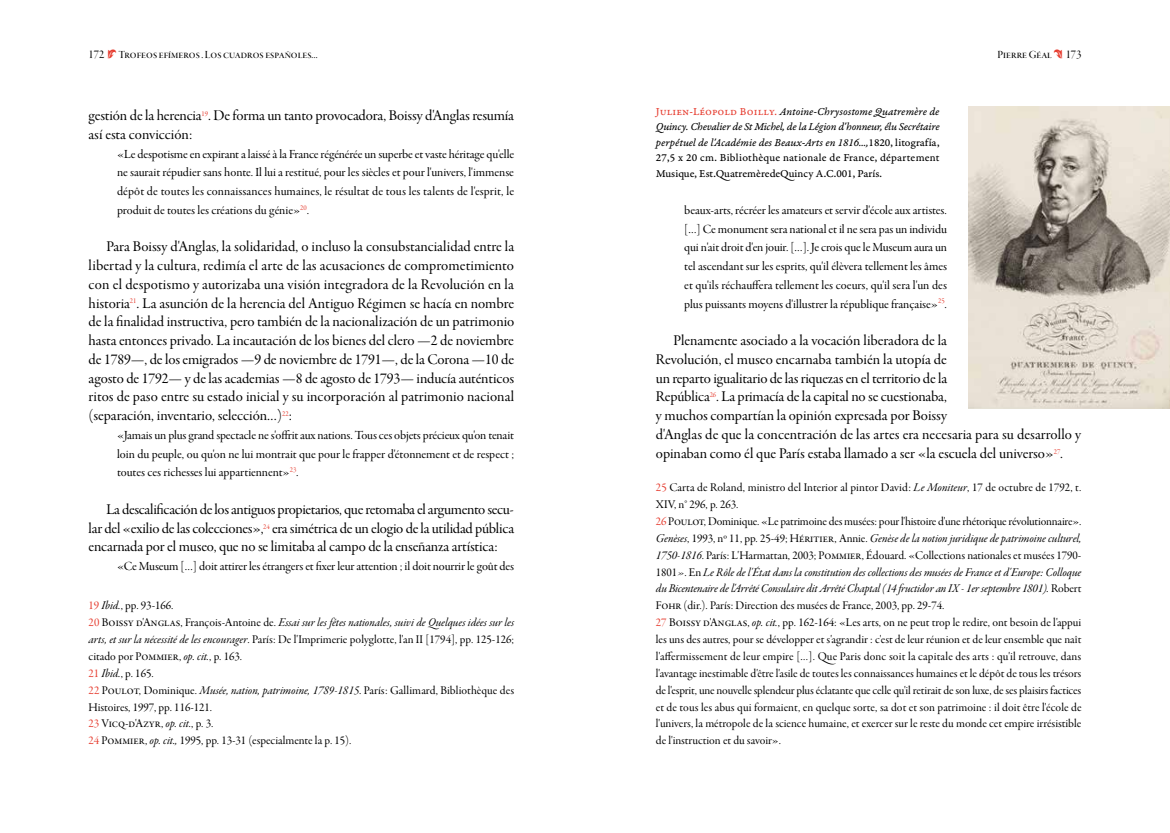
<style>
.page{position:relative;width:1170px;height:833px;background:#fff}
.page>*{position:absolute;margin:0;border:0;box-sizing:border-box;transform-origin:0 0}
.t1{font:15px/18.8px "Garamond Premr Pro Subh";letter-spacing:-.005em;color:#000}
.t2{font:12.5px/18.8px "Garamond Premr Pro Subh";letter-spacing:-.015em;color:#000;text-align:justify}
.t3{font:11.88px/16.9px "Garamond Premr Pro Subh";color:#000}
.t4{font:11.88px/16.9px "Garamond Premr Pro It Subh";color:#000}
.t5{font:11.25px/15.6px "Garamond Premr Pro It Capt";letter-spacing:-.005em;color:#000;text-align:justify}
.t6{font:11.25px/15.6px "Garamond Premr Pro Capt";letter-spacing:.005em;color:#000}
.t7{font:11.25px "Garamond Premr Pro Med Disp";letter-spacing:.005em;color:#000}
.s1{font-family:"Garamond Premr Pro Disp";font-size:12.5px}
.s2{font-family:"Type Embellishments One Let Plain";font-size:15px;color:#e63d30}
.s3{color:#e63d30}
.s4{font-family:"Garamond Premr Pro It Subh"}
.s5{font-family:"Garamond Premr Pro Subh";color:#e63d30}
.s6{font-family:"Garamond Premr Pro Subh"}
.s7{font-family:"Garamond Premr Pro Capt";color:#e63d30}
.s8{font-family:"Garamond Premr Pro Capt"}
</style>
<div class="page">
<img style="left:968px;top:106px;width:201px;height:302px">
<p class="t7" style="left:89px;top:48px;width:231px"><span class="s1">172</span> <span class="s2">D</span> Trofeos efímeros . Los cuadros españoles…</p>
<p class="t7" style="left:997px;top:48px;width:85px">Pierre Géal <span class="s2">C</span> <span class="s1">173</span></p>
<p class="t1" style="left:89px;top:107px;width:427px">gestión de la herencia<sup>19</sup>. De forma un tanto provocadora, Boissy d'Anglas resumía así esta convicción:</p>
<p class="t2" style="left:117px;top:145px;width:398px">«Le despotisme en expirant a laissé à la France régénérée un superbe et vaste héritage qu'elle ne saurait répudier sans honte. Il lui a restitué, pour les siècles et pour l'univers, l'immense dépôt de toutes les connaissances humaines, le résultat de tous les talents de l'esprit, le produit de toutes les créations du génie»<sup>20</sup>.</p>
<p class="t1" style="left:89px;top:238px;width:427px;text-align:justify;text-indent:18px">Para Boissy d'Anglas, la solidaridad, o incluso la consubstancialidad entre la libertad y la cultura, redimía el arte de las acusaciones de comprometimiento con el despotismo y autorizaba una visión integradora de la Revolución en la historia<sup>21</sup>. La asunción de la herencia del Antiguo Régimen se hacía en nombre de la finalidad instructiva, pero también de la nacionalización de un patrimonio hasta entonces privado. La incautación de los bienes del clero —2 de noviembre de 1789—, de los emigrados —9 de noviembre de 1791—, de la Corona —10 de agosto de 1792— y de las academias —8 de agosto de 1793— inducía auténticos ritos de paso entre su estado inicial y su incorporación al patrimonio nacional (separación, inventario, selección…)<sup>22</sup>:</p>
<p class="t2" style="left:117px;top:426px;width:398px">«Jamais un plus grand spectacle ne s'offrit aux nations. Tous ces objets précieux qu'on tenait loin du peuple, ou qu'on ne lui montrait que pour le frapper d'étonnement et de respect ; toutes ces richesses lui appartiennent»<sup>23</sup>.</p>
<p class="t1" style="left:89px;top:501px;width:427px;text-align:justify;text-indent:18px">La descalificación de los antiguos propietarios, que retomaba el argumento secu&shy;lar del «exilio de las colecciones»,<sup>24</sup> era simétrica de un elogio de la utilidad pública encarnada por el museo, que no se limitaba al campo de la enseñanza artística:</p>
<p class="t2" style="left:117px;top:557px;width:398px">«Ce Museum […] doit attirer les étrangers et fixer leur attention ; il doit nourrir le goût des</p>
<p class="t3" style="left:89px;top:598px;width:86px"><span class="s3">19</span> <span class="s4">Ibid.</span>, pp. 93-166.</p>
<p class="t4" style="left:89px;top:615px;width:427px"><span class="s5">20</span> <span class="s6">Boissy d'Anglas, François-Antoine de.</span> Essai sur les fêtes nationales, suivi de Quelques idées sur les</p>
<p class="t3" style="left:89px;top:631px;width:427px"><span class="s4">arts, et sur la nécessité de les encourager</span>. París: De l'Imprimerie polyglotte, l'an II [1794], pp. 125-126; citado por Pommier, <span class="s4">op. cit.</span>, p. 163.<br><span class="s3">21</span> <span class="s4">Ibid.</span>, p. 165.<br><span class="s3">22</span> Poulot, Dominique. <span class="s4">Musée, nation, patrimoine, 1789-1815</span>. París: Gallimard, Bibliothèque des Histoires, 1997, pp. 116-121.<br><span class="s3">23</span> Vicq-d'Azyr, <span class="s4">op. cit.</span>, p. 3.<br><span class="s3">24</span> Pommier, <span class="s4">op. cit.,</span> 1995, pp. 13-31 (especialmente la p. 15).</p>
<p class="t5" style="left:656px;top:104px;width:285px"><span class="s7">Julien-Léopold Boilly.</span> Antoine-Chrysostome Quatremère de Quincy. Chevalier de St Michel, de la Légion d'honneur, élu Secrétaire perpétuel de l'Académie des Beaux-Arts en 1816...,<span class="s8">1820, litografía,</span></p>
<p class="t6" style="left:656px;top:150px;width:285px">27,5 x 20 cm. Bibliothèque nationale de France, département<br>Musique, Est.QuatremèredeQuincy A.C.001, París.</p>
<p class="t2" style="left:684px;top:201px;width:264px">beaux-arts, récréer les amateurs et servir d'école aux artistes. […] Ce monument sera national et il ne sera pas un individu qui n'ait droit d'en jouir. […]. Je crois que le Museum aura un tel ascendant sur les esprits, qu'il élèvera tellement les âmes et qu'ils réchauffera tellement les coeurs, qu'il sera l'un des plus puissants moyens d'illustrer la république française»<sup>25</sup>.</p>
<p class="t1" style="left:656px;top:332px;width:427px;text-indent:18px">Plenamente asociado a la vocación liberadora de la<br>Revolución, el museo encarnaba también la utopía de<br>un reparto igualitario de las riquezas en el territorio de la<br>República<sup>26</sup>. La primacía de la capital no se cuestionaba,<br>y muchos compartían la opinión expresada por Boissy<br>d'Anglas de que la concentración de las artes era necesaria para su desarrollo y opinaban como él que París estaba llamado a ser «la escuela del universo»<sup>27</sup>.</p>
<p class="t3" style="left:656px;top:479px;width:427px"><span class="s3">25</span> Carta de Roland, ministro del Interior al pintor David: <span class="s4">Le Moniteur</span>, 17 de octubre de 1792, t.<br>XIV, n° 296, p. 263.<br><span class="s3">26</span> Poulot, Dominique. «Le patrimoine des musées: pour l'histoire d'une rhétorique révolutionnaire».</p>
<p class="t4" style="left:656px;top:530px;width:427px">Genèses<span class="s6">, 1993, nº 11, pp. 25-49; Héritier, Annie.</span> Genèse de la notion juridique de patrimoine culturel,</p>
<p class="t3" style="left:656px;top:547px;width:427px"><span class="s4">1750-1816</span>. París: L'Harmattan, 2003; Pommier, Édouard. «Collections nationales et musées 1790-</p>
<p class="t4" style="left:656px;top:564px;width:427px"><span class="s6">1801</span>»<span class="s6">. En</span> Le Rôle de l'État dans la constitution des collections des musées de France et d'Europe: Colloque du Bicentenaire de l'Arrêté Consulaire dit Arrêté Chaptal (14 fructidor an IX - 1er septembre 1801). <span class="s6">Robert</span></p>
<p class="t3" style="left:655px;top:598px;width:427px">Fohr (dir.). París: Direction des musées de France, 2003, pp. 29-74.<br><span class="s3">27</span> Boissy d'Anglas, <span class="s4">op. cit.</span>, pp. 162-164: «Les arts, on ne peut trop le redire, ont besoin de l'appui les uns des autres, pour se développer et s'agrandir : c'est de leur réunion et de leur ensemble que naît l'affermissement de leur empire […]. Que Paris donc soit la capitale des arts : qu'il retrouve, dans l'avantage inestimable d'être l'asile de toutes les connaissances humaines et le dépôt de tous les trésors de l'esprit, une nouvelle splendeur plus éclatante que celle qu'il retirait de son luxe, de ses plaisirs factices et de tous les abus qui formaient, en quelque sorte, sa dot et son patrimoine : il doit être l'école de l'univers, la métropole de la science humaine, et exercer sur le reste du monde cet empire irrésistible de l'instruction et du savoir».</p>
</div>
